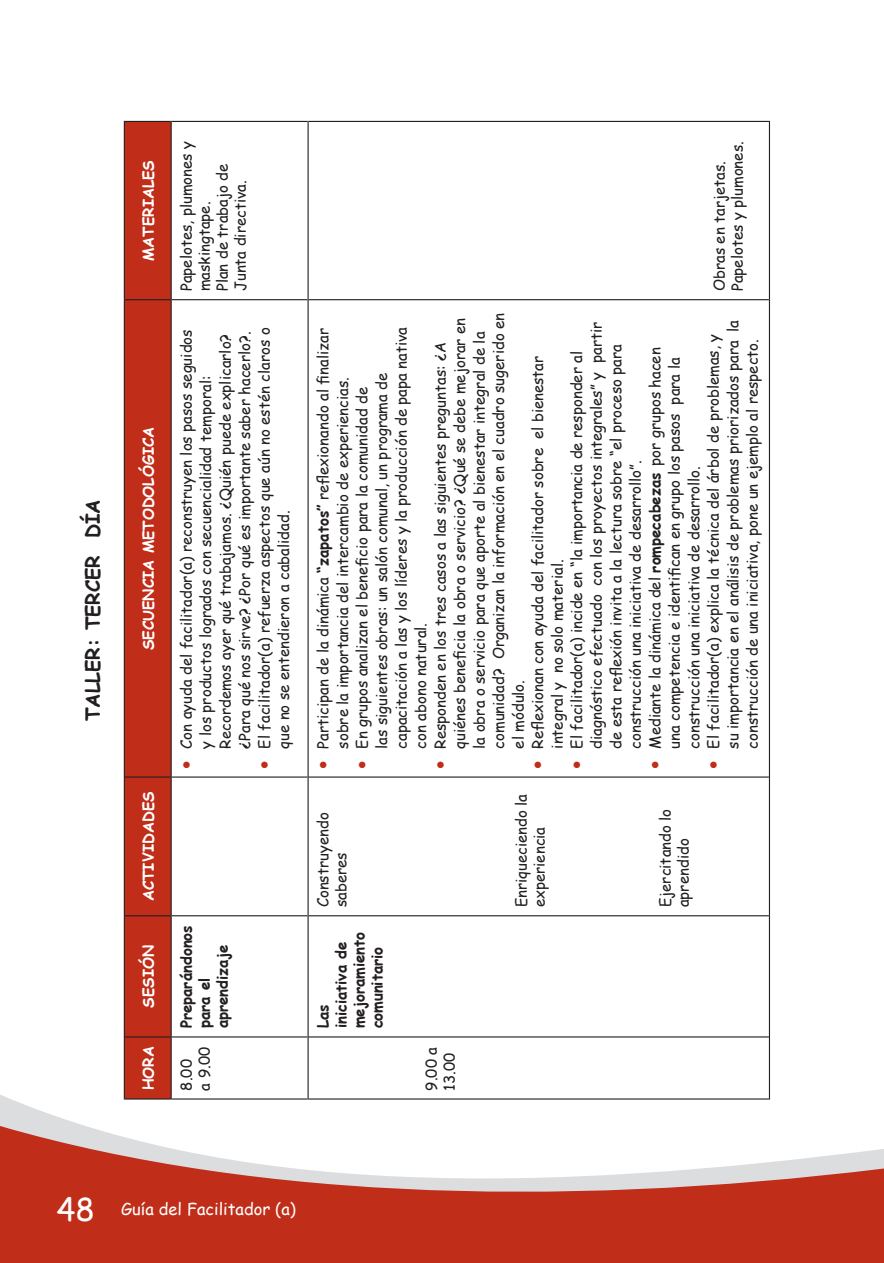
<style>
.page{position:relative;width:884px;height:1263px;background:#fff}
.page>*{position:absolute;margin:0;border:0;box-sizing:border-box;transform-origin:0 0}
.t1{font:700 19.5px "Comic Sans MS";color:#231f20}
.t2{font:16.5px "Comic Sans MS";color:#fff}
.VIÑETA{font:15px/19.5px "Comic Sans MS";color:#231f20}
.Texto_independiente{font:700 15px/18px "Comic Sans MS";color:#231f20}
.t3{font:700 15px "Comic Sans MS";color:#fff}
.s1{color:#c02d19}
.s2{font-weight:700}
.s3{font-size:31.5px}
</style>
<div class="page">
<svg style="left:0;top:1084px;width:770px;height:35px"></svg>
<svg style="left:0;top:1119px;width:883px;height:144px;fill:#c02d19"></svg>
<div style="left:125px;top:122px;width:45px;height:976px;background:#c02d19"></div>
<hr style="left:124px;top:1037px;width:1px;height:62px;background:#231f20">
<hr style="left:125px;top:1098px;width:45px;height:1px;background:#231f20">
<hr style="left:124px;top:915px;width:1px;height:122px;background:#231f20">
<hr style="left:125px;top:1036px;width:45px;height:1px;background:#231f20">
<hr style="left:124px;top:777px;width:1px;height:138px;background:#231f20">
<hr style="left:125px;top:915px;width:45px;height:1px;background:#231f20">
<hr style="left:124px;top:300px;width:1px;height:477px;background:#231f20">
<hr style="left:125px;top:776px;width:45px;height:1px;background:#231f20">
<hr style="left:124px;top:121px;width:1px;height:179px;background:#231f20">
<hr style="left:125px;top:299px;width:45px;height:1px;background:#231f20">
<hr style="left:125px;top:121px;width:45px;height:1px;background:#231f20">
<hr style="left:170px;top:1037px;width:2px;height:62px;background:#231f20">
<hr style="left:172px;top:1098px;width:135px;height:1px;background:#231f20">
<hr style="left:170px;top:915px;width:2px;height:122px;background:#231f20">
<hr style="left:172px;top:1036px;width:135px;height:1px;background:#231f20">
<hr style="left:170px;top:777px;width:2px;height:138px;background:#231f20">
<hr style="left:172px;top:915px;width:135px;height:1px;background:#231f20">
<hr style="left:170px;top:300px;width:2px;height:477px;background:#231f20">
<hr style="left:172px;top:776px;width:135px;height:1px;background:#231f20">
<hr style="left:170px;top:121px;width:2px;height:179px;background:#231f20">
<hr style="left:172px;top:299px;width:135px;height:1px;background:#231f20">
<hr style="left:172px;top:121px;width:135px;height:1px;background:#231f20">
<hr style="left:307px;top:1037px;width:1px;height:62px;background:#231f20">
<hr style="left:308px;top:1098px;width:460px;height:1px;background:#231f20">
<hr style="left:307px;top:915px;width:1px;height:122px;background:#231f20">
<hr style="left:308px;top:1036px;width:460px;height:1px;background:#231f20">
<hr style="left:307px;top:777px;width:1px;height:138px;background:#231f20">
<hr style="left:308px;top:915px;width:460px;height:1px;background:#231f20">
<hr style="left:307px;top:300px;width:1px;height:477px;background:#231f20">
<hr style="left:308px;top:776px;width:460px;height:1px;background:#231f20">
<hr style="left:307px;top:121px;width:1px;height:179px;background:#231f20">
<hr style="left:308px;top:299px;width:460px;height:1px;background:#231f20">
<hr style="left:308px;top:121px;width:460px;height:1px;background:#231f20">
<hr style="left:768px;top:1037px;width:1px;height:62px;background:#231f20">
<hr style="left:768px;top:915px;width:1px;height:122px;background:#231f20">
<hr style="left:768px;top:777px;width:1px;height:138px;background:#231f20">
<hr style="left:768px;top:300px;width:1px;height:477px;background:#231f20">
<hr style="left:768px;top:121px;width:1px;height:179px;background:#231f20">
<p class="t1" style="left:78px;top:721px;width:223px;rotate:-90deg">TALLER: TERCER DÍA</p>
<p class="t3" style="left:137px;top:261px;width:102px;rotate:-90deg">MATERIALES</p>
<p class="t3" style="left:137px;top:650px;width:225px;rotate:-90deg">SECUENCIA METODOLÓGICA</p>
<p class="t3" style="left:137px;top:901px;width:111px;rotate:-90deg">ACTIVIDADES</p>
<p class="t3" style="left:137px;top:1007px;width:64px;rotate:-90deg">SESIÓN</p>
<p class="t3" style="left:137px;top:1090px;width:46px;rotate:-90deg">HORA</p>
<p class="VIÑETA" style="left:177px;top:291px;width:152px;line-height:18px;rotate:-90deg">Papelotes, plumones y maskingtape.</p>
<p class="VIÑETA" style="left:213px;top:291px;width:129px;line-height:18px;rotate:-90deg">Plan de trabajo de<br>Junta directiva.</p>
<p class="VIÑETA" style="left:176px;top:748px;width:421px;text-indent:-20px;rotate:-90deg"><span class="s1">•</span> Con ayuda del facilitador(a) reconstruyen los pasos seguidos y los productos logrados con secuencialidad temporal:<br>Recordemos ayer qué trabajamos. ¿Quién puede explicarlo? ¿Para qué nos sirve? ¿Por qué es importante saber hacerlo?.</p>
<p class="VIÑETA" style="left:254px;top:748px;width:423px;text-indent:-20px;rotate:-90deg"><span class="s1">•</span> El facilitador(a) refuerza aspectos que aún no estén claros o que no se entendieron a cabalidad.</p>
<p class="Texto_independiente" style="left:177px;top:1028px;width:105px;rotate:-90deg">Preparándonos para el aprendizaje</p>
<p class="VIÑETA" style="left:177px;top:1090px;width:45px;line-height:18px;rotate:-90deg">8.00<br>a 9.00</p>
<p class="VIÑETA" style="left:727px;top:291px;width:151px;rotate:-90deg">Papelotes y plumones.</p>
<p class="VIÑETA" style="left:709px;top:291px;width:132px;rotate:-90deg">Obras en tarjetas.</p>
<p class="VIÑETA" style="left:430px;top:748px;width:437px;text-indent:-20px;rotate:-90deg"><span class="s1">•</span> Responden en los tres casos a las siguientes preguntas: ¿A quiénes beneficia la obra o servicio? ¿Qué se debe mejorar en la obra o servicio para que aporte al bienestar integral de la comunidad? Organizan la información en el cuadro sugerido en el módulo.</p>
<p class="VIÑETA" style="left:703px;top:748px;width:430px;text-indent:-20px;rotate:-90deg"><span class="s1">•</span> El facilitador(a) explica la técnica del árbol de problemas, y su importancia en el análisis de problemas priorizados para la construcción de una iniciativa, pone un ejemplo al respecto.</p>
<p class="VIÑETA" style="left:566px;top:748px;width:428px;text-indent:-20px;rotate:-90deg"><span class="s1">•</span> El facilitador(a) incide en “la importancia de responder al diagnóstico efectuado con los proyectos integrales” y partir de esta reflexión invita a la lectura sobre “el proceso para construcción una iniciativa de desarrollo”.</p>
<p class="VIÑETA" style="left:313px;top:748px;width:422px;text-indent:-20px;rotate:-90deg"><span class="s1">•</span> Participan de la dinámica <span class="s2">“zapatos”</span> reflexionando al finalizar sobre la importancia del intercambio de experiencias.</p>
<p class="VIÑETA" style="left:352px;top:748px;width:423px;text-indent:-20px;rotate:-90deg"><span class="s1">•</span> En grupos analizan el beneficio para la comunidad de<br>las siguientes obras: un salón comunal, un programa de capacitación a las y los líderes y la producción de papa nativa con abono natural.</p>
<p class="VIÑETA" style="left:644px;top:748px;width:403px;text-indent:-20px;rotate:-90deg"><span class="s1">•</span> Mediante la dinámica del <span class="s2">rompecabezas</span> por grupos hacen una competencia e identifican en grupo los pasos para la construcción una iniciativa de desarrollo.</p>
<p class="VIÑETA" style="left:527px;top:748px;width:394px;text-indent:-20px;rotate:-90deg"><span class="s1">•</span> Reflexionan con ayuda del facilitador sobre el bienestar integral y no solo material.</p>
<p class="VIÑETA" style="left:313px;top:907px;width:96px;line-height:18px;rotate:-90deg">Construyendo saberes</p>
<p class="Texto_independiente" style="left:313px;top:1028px;width:98px;rotate:-90deg">Las<br>iniciativa de mejoramiento comunitario</p>
<p class="VIÑETA" style="left:421px;top:1090px;width:45px;rotate:-90deg">9.00 a</p>
<p class="VIÑETA" style="left:439px;top:1090px;width:39px;rotate:-90deg">13.00</p>
<p class="VIÑETA" style="left:511px;top:907px;width:115px;line-height:18px;rotate:-90deg">Enriqueciendo la experiencia</p>
<p class="VIÑETA" style="left:655px;top:907px;width:100px;line-height:18px;rotate:-90deg">Ejercitando lo aprendido</p>
<p class="t2" style="left:56px;top:1197px;width:241px"><span class="s3">48</span> Guía del Facilitador (a)</p>
</div>
